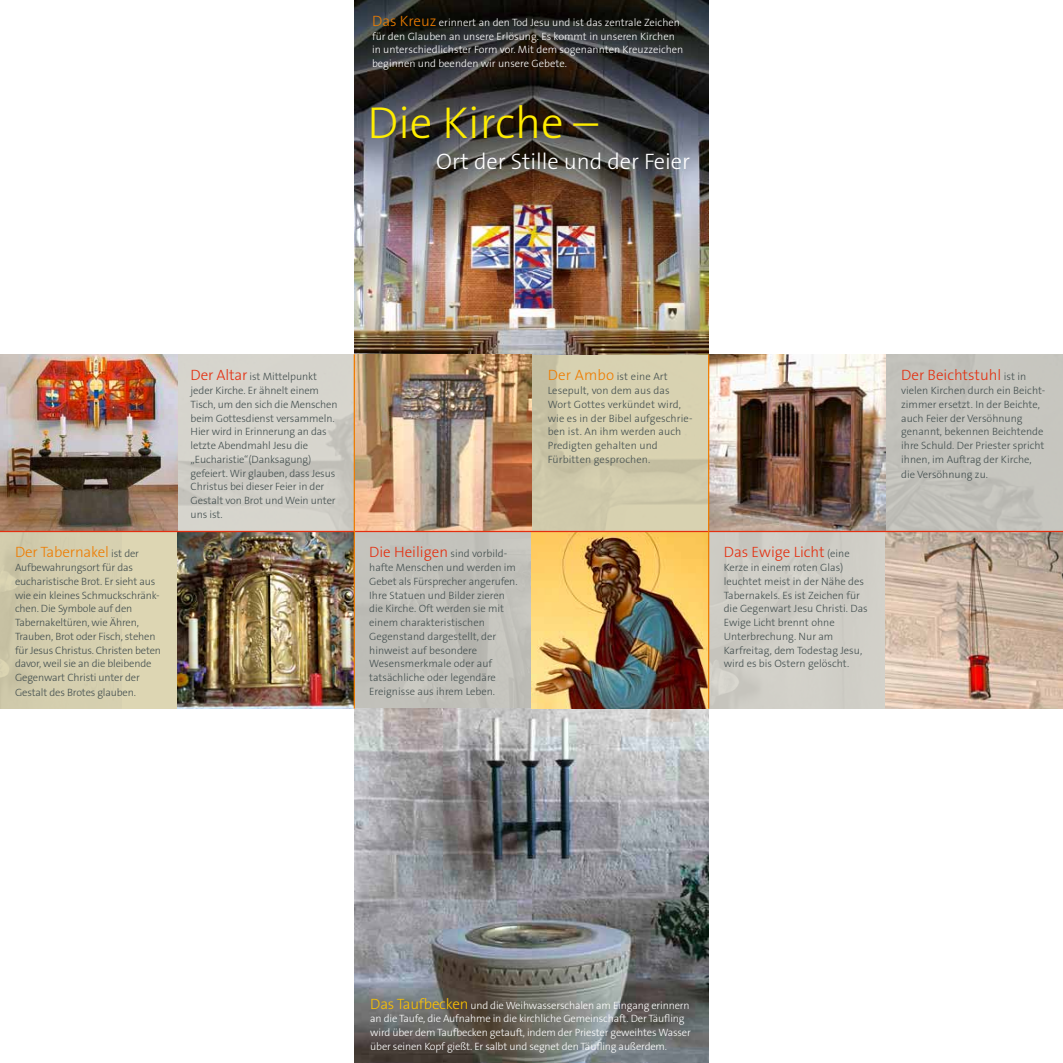
<style>
.page{position:relative;width:1063px;height:1063px;background:#fff}
.page>*{position:absolute;margin:0;border:0;box-sizing:border-box;transform-origin:0 0}
.t1{font:300 45px "The Sans B3";color:#ffed00}
.t2{font:300 22.5px "The Sans B3";color:#fff}
.t3{font:300 15px "The Sans B3";color:#e42e0f}
.t4{font:300 15px "The Sans B3";letter-spacing:-.01em;color:#ee7c00}
.t5{font:300 10.62px/13.8px "The Sans B3";color:#434f4f}
.t6{font:300 10.62px/13.8px "The Sans B3";letter-spacing:-.015em;color:#fff}
.s1{font-size:15px;color:#ee7c00}
.s2{font-size:10.62px;color:#434f4f}
.s3{font-size:15px;color:#e42e0f}
.s4{font-size:15px;color:#fbc200}
</style>
<div class="page">
<div style="left:0;top:531px;width:177px;height:178px;background:linear-gradient(to right,#ccc6a8,#dfd8b5)"></div>
<img style="left:177px;top:532px;width:354px;height:177px">
<img style="left:531px;top:354px;width:532px;height:355px">
<img style="left:0;top:354px;width:531px;height:177px">
<div style="left:886px;top:354px;width:177px;height:177px;background:#c4c4bd"></div>
<svg style="left:531px;top:354px;width:177px;height:177px;background:#d2cbab"></svg>
<img style="left:354px;top:709px;width:355px;height:354px">
<img style="left:354px;top:0;width:355px;height:354px">
<hr style="left:0;top:531px;width:1063px;height:1px;background:#e42e0f">
<hr style="left:354px;top:354px;width:1px;height:355px;background:#ee7c00">
<hr style="left:708px;top:354px;width:1px;height:355px;background:#ee7c00">
<p class="t6" style="left:372px;top:16px;width:313px"><span class="s1">Das Kreuz</span> erinnert an den Tod Jesu und ist das zentrale Zeichen für den Glauben an unsere Erlösung. Es kommt in unseren Kirchen in unterschiedlichster Form vor. Mit dem sogenannten Kreuzzeichen beginnen und beenden wir unsere Gebete.</p>
<h1 class="t1" style="left:368px;top:99px;width:232px">Die Kirche –</h1>
<h2 class="t2" style="left:436px;top:149px;width:255px">Ort der Stille und der Feier</h2>
<h3 class="t4" style="left:15px;top:544px;width:126px">Der Tabernakel <span class="s2">ist der</span></h3>
<p class="t5" style="left:15px;top:561px;width:147px">Aufbewahrungsort für das eucharistische Brot. Er sieht aus wie ein kleines Schmuckschränk&shy;chen. Die Symbole auf den<br>Tabernakeltüren, wie Ähren,<br>Trauben, Brot oder Fisch, stehen für Jesus Christus. Christen beten davor, weil sie an die bleibende<br>Gegenwart Christi unter der</p>
<p class="t5" style="left:15px;top:686px;width:122px">Gestalt des Brotes glauben.</p>
<p class="t5" style="left:191px;top:370px;width:149px"><span class="s3">Der Altar</span> ist Mittelpunkt jeder Kirche. Er ähnelt einem<br>Tisch, um den sich die Menschen beim Gottesdienst versammeln.<br>Hier wird in Erinnerung an das letzte Abendmahl Jesu die „Eucharistie“(Danksagung) gefeiert. Wir glauben, dass Jesus<br>Christus bei dieser Feier in der<br>Gestalt von Brot und Wein unter uns ist.</p>
<p class="t5" style="left:548px;top:370px;width:146px"><span class="s1">Der Ambo</span> ist eine Art<br>Lesepult, von dem aus das<br>Wort Gottes verkündet wird, wie es in der Bibel aufgeschrie&shy;ben ist. An ihm werden auch<br>Predigten gehalten und<br>Fürbitten gesprochen.</p>
<h3 class="t3" style="left:901px;top:367px;width:127px">Der Beichtstuhl <span class="s2">ist in</span></h3>
<p class="t5" style="left:901px;top:384px;width:146px">vielen Kirchen durch ein Beicht&shy;zimmer ersetzt. In der Beichte, auch Feier der Versöhnung genannt, bekennen Beichtende ihre Schuld. Der Priester spricht ihnen, im Auftrag der Kirche,</p>
<p class="t5" style="left:901px;top:468px;width:88px">die Versöhnung zu.</p>
<p class="t5" style="left:369px;top:547px;width:150px"><span class="s3">Die Heiligen</span> sind vorbild&shy;hafte Menschen und werden im<br>Gebet als Fürsprecher angerufen.<br>Ihre Statuen und Bilder zieren die Kirche. Oft werden sie mit einem charakteristischen<br>Gegenstand dargestellt, der hinweist auf besondere<br>Wesensmerkmale oder auf tatsächliche oder legendäre<br>Ereignisse aus ihrem Leben.</p>
<h3 class="t3" style="left:724px;top:544px;width:128px">Das Ewige Licht <span class="s2">(eine</span></h3>
<p class="t5" style="left:724px;top:561px;width:146px">Kerze in einem roten Glas) leuchtet meist in der Nähe des<br>Tabernakels. Es ist Zeichen für die Gegenwart Jesu Christi. Das<br>Ewige Licht brennt ohne<br>Unterbrechung. Nur am<br>Karfreitag, dem Todestag Jesu, wird es bis Ostern gelöscht.</p>
<p class="t6" style="left:370px;top:998px;width:322px"><span class="s4">Das Taufbecken</span> und die Weihwasserschalen am Eingang erinnern an die Taufe, die Aufnahme in die kirchliche Gemeinschaft. Der Täufling wird über dem Taufbecken getauft, indem der Priester geweihtes Wasser über seinen Kopf gießt. Er salbt und segnet den Täufling außerdem.</p>
</div>
